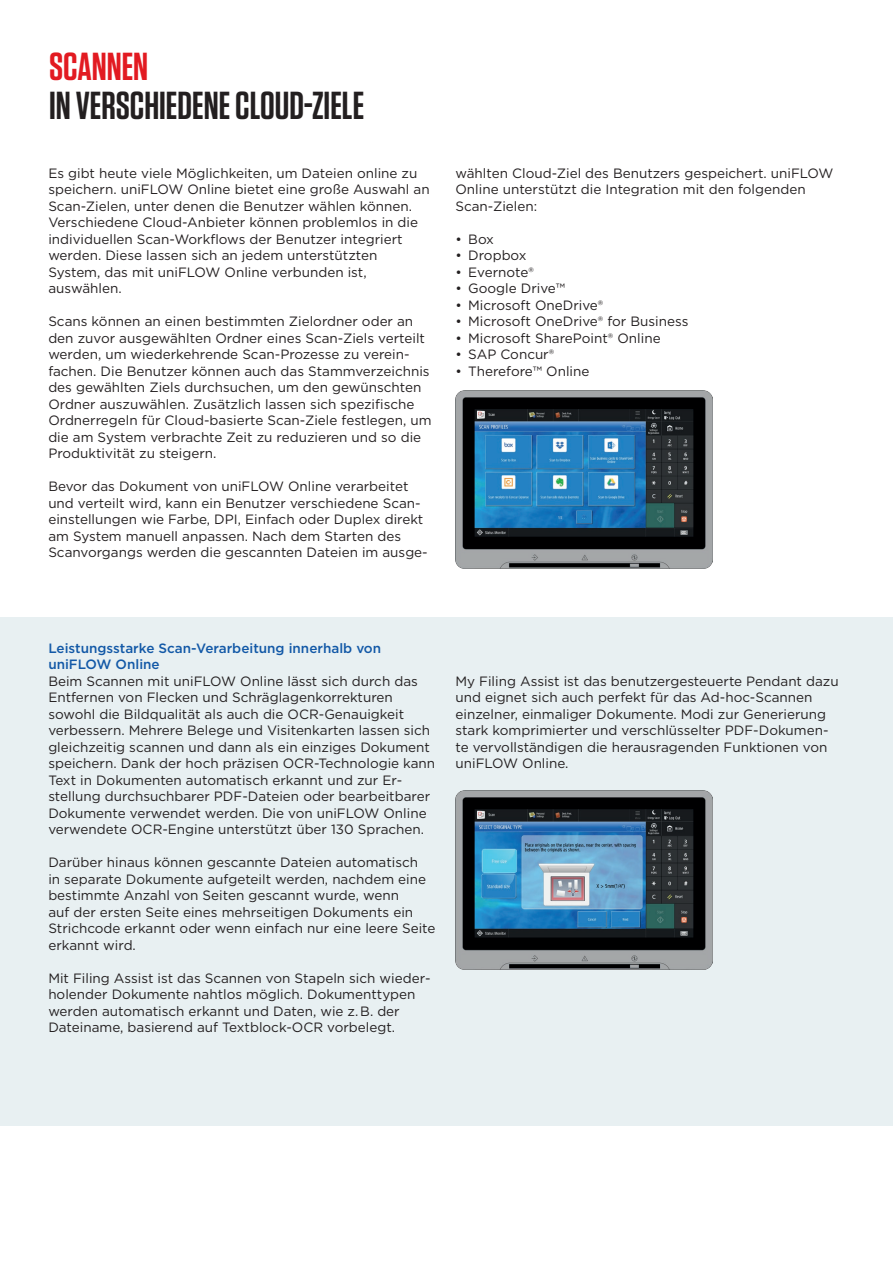
<style>
.page{position:relative;width:893px;height:1263px;background:#fff}
.page>*{position:absolute;margin:0;border:0;box-sizing:border-box;transform-origin:0 0}
.t1{font:600 39px "Tungsten";color:#231f20}
.t2{font:600 39px "Tungsten";color:#e21a21}
.t3{font:13.5px/16.5px "Gotham";color:#231f20}
.t4{font:500 13.5px/16.5px "Gotham";color:#1359a7}
</style>
<div class="page">
<div style="left:0;top:617px;width:893px;height:508px;background:#e8f0f2"></div>
<img style="left:455px;top:390px;width:257px;height:178px">
<img style="left:456px;top:791px;width:256px;height:178px">
<h1 class="t2" style="left:49px;top:45px;width:101px">SCANNEN</h1>
<h1 class="t1" style="left:49px;top:84px;width:317px">IN VERSCHIEDENE CLOUD-ZIELE</h1>
<p class="t3" style="left:48px;top:164px;width:383px">Es gibt heute viele Möglichkeiten, um Dateien online zu speichern. uniFLOW Online bietet eine große Auswahl an Scan-Zielen, unter denen die Benutzer wählen können.<br>Verschiedene Cloud-Anbieter können problemlos in die individuellen Scan-Workflows der Benutzer integriert werden. Diese lassen sich an jedem unterstützten System, das mit uniFLOW Online verbunden ist, auswählen.</p>
<p class="t3" style="left:48px;top:313px;width:385px">Scans können an einen bestimmten Zielordner oder an den zuvor ausgewählten Ordner eines Scan-Ziels verteilt werden, um wiederkehrende Scan-Prozesse zu verein&shy;fachen. Die Benutzer können auch das Stammverzeichnis des gewählten Ziels durchsuchen, um den gewünschten Ordner auszuwählen. Zusätzlich lassen sich spezifische Ordnerregeln für Cloud-basierte Scan-Ziele festlegen, um die am System verbrachte Zeit zu reduzieren und so die Produktivität zu steigern.</p>
<p class="t3" style="left:48px;top:478px;width:381px">Bevor das Dokument von uniFLOW Online verarbeitet und verteilt wird, kann ein Benutzer verschiedene Scan&shy;einstellungen wie Farbe, DPI, Einfach oder Duplex direkt am System manuell anpassen. Nach dem Starten des Scanvorgangs werden die gescannten Dateien im ausge-</p>
<p class="t3" style="left:455px;top:164px;width:380px">wählten Cloud-Ziel des Benutzers gespeichert. uniFLOW<br>Online unterstützt die Integration mit den folgenden<br>Scan-Zielen:</p>
<p class="t3" style="left:455px;top:230px;width:40px">• Box</p>
<p class="t3" style="left:455px;top:247px;width:73px">• Dropbox</p>
<p class="t3" style="left:455px;top:263px;width:80px">• Evernote®</p>
<p class="t3" style="left:455px;top:280px;width:111px">• Google Drive™</p>
<p class="t3" style="left:455px;top:296px;width:149px">• Microsoft OneDrive®</p>
<p class="t3" style="left:455px;top:313px;width:234px">• Microsoft OneDrive® for Business</p>
<p class="t3" style="left:455px;top:329px;width:207px">• Microsoft SharePoint® Online</p>
<p class="t3" style="left:455px;top:346px;width:100px">• SAP Concur®</p>
<p class="t3" style="left:455px;top:362px;width:135px">• Therefore™ Online</p>
<p class="t4" style="left:48px;top:640px;width:334px">Leistungsstarke Scan-Verarbeitung innerhalb von uniFLOW Online</p>
<p class="t3" style="left:48px;top:672px;width:388px">Beim Scannen mit uniFLOW Online lässt sich durch das Entfernen von Flecken und Schräglagenkorrekturen sowohl die Bildqualität als auch die OCR-Genauigkeit verbessern. Mehrere Belege und Visitenkarten lassen sich gleichzeitig scannen und dann als ein einziges Dokument speichern. Dank der hoch präzisen OCR-Technologie kann Text in Dokumenten automatisch erkannt und zur Er&shy;stellung durchsuchbarer PDF-Dateien oder bearbeitbarer Dokumente verwendet werden. Die von uniFLOW Online verwendete OCR-Engine unterstützt über 130 Sprachen.</p>
<p class="t3" style="left:48px;top:854px;width:389px">Darüber hinaus können gescannte Dateien automatisch<br>in separate Dokumente aufgeteilt werden, nachdem eine bestimmte Anzahl von Seiten gescannt wurde, wenn<br>auf der ersten Seite eines mehrseitigen Dokuments ein Strichcode erkannt oder wenn einfach nur eine leere Seite erkannt wird.</p>
<p class="t3" style="left:48px;top:969px;width:384px">Mit Filing Assist ist das Scannen von Stapeln sich wieder&shy;holender Dokumente nahtlos möglich. Dokumenttypen werden automatisch erkannt und Daten, wie z. B. der Dateiname, basierend auf Textblock-OCR vorbelegt.</p>
<p class="t3" style="left:455px;top:672px;width:385px">My Filing Assist ist das benutzergesteuerte Pendant dazu und eignet sich auch perfekt für das Ad-hoc-Scannen einzelner, einmaliger Dokumente. Modi zur Generierung stark komprimierter und verschlüsselter PDF-Dokumen&shy;te vervollständigen die herausragenden Funktionen von uniFLOW Online.</p>
</div>
